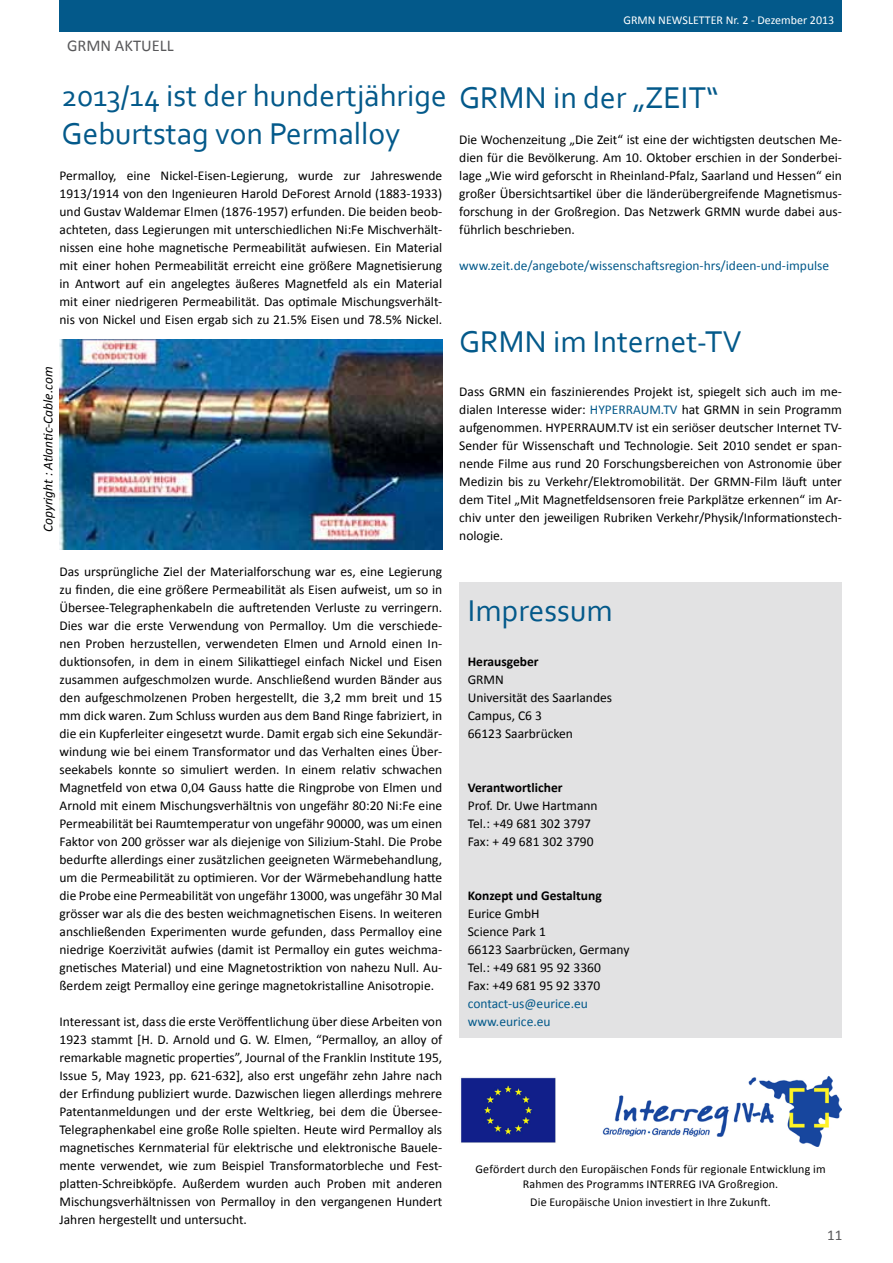
<style>
.page{position:relative;width:893px;height:1263px;background:#fff}
.page>*{position:absolute;margin:0;border:0;box-sizing:border-box;transform-origin:0 0}
.t1{font:31.5px/37.8px "Corbel";color:#03598a}
.t2{font:16.5px "Calibri";color:#58585a}
.t3{font:15px "Calibri";color:#58585a}
.t4{font:13.5px/18px "Calibri";color:#000;text-align:justify}
.t5{font:13.5px/18px "Calibri";color:#03598a}
.t6{font:700 13.5px "Calibri";color:#000}
.t7{font:italic 13.5px "Calibri";letter-spacing:-.005em;color:#000}
.t8{font:12px/14.4px "Calibri";letter-spacing:.01em;color:#000;text-align:center}
.t9{font:12px "Calibri";color:#fff}
.s1{color:#03598a}
</style>
<div class="page">
<div style="left:60px;top:0;width:782px;height:32px;background:#03598a"></div>
<div style="left:459px;top:583px;width:383px;height:454px;background:#e2e2e3"></div>
<img style="left:461px;top:1077px;width:95px;height:66px">
<img style="left:602px;top:1076px;width:240px;height:71px">
<img style="left:60px;top:339px;width:382px;height:210px">
<p class="t2" style="left:67px;top:36px;width:108px">GRMN AKTUELL</p>
<p class="t9" style="left:623px;top:13px;width:212px">GRMN NEWSLETTER Nr. 2 - Dezember 2013</p>
<h1 class="t1" style="left:62px;top:76px;width:658px">2013/14 ist der hundertjährige GRMN in der „ZEIT“<br>Geburtstag von Permalloy</h1>
<p class="t4" style="left:459px;top:131px;width:384px">Die Wochenzeitung „Die Zeit“ ist eine der wichtigsten deutschen Me&shy;dien für die Bevölkerung. Am 10. Oktober erschien in der Sonderbei&shy;lage „Wie wird geforscht in Rheinland-Pfalz, Saarland und Hessen“ ein großer Übersichtsartikel über die länderübergreifende Magnetismus&shy;forschung in der Großregion. Das Netzwerk GRMN wurde dabei aus&shy;führlich beschrieben.</p>
<p class="t5" style="left:459px;top:257px;width:371px">www.zeit.de/angebote/wissenschaftsregion-hrs/ideen-und-impulse</p>
<p class="t4" style="left:60px;top:167px;width:384px">Permalloy, eine Nickel-Eisen-Legierung, wurde zur Jahreswende 1913/1914 von den Ingenieuren Harold DeForest Arnold (1883-1933) und Gustav Waldemar Elmen (1876-1957) erfunden. Die beiden beob&shy;achteten, dass Legierungen mit unterschiedlichen Ni:Fe Mischverhält&shy;nissen eine hohe magnetische Permeabilität aufwiesen. Ein Material mit einer hohen Permeabilität erreicht eine größere Magnetisierung in Antwort auf ein angelegtes äußeres Magnetfeld als ein Material mit einer niedrigeren Permeabilität. Das optimale Mischungsverhält&shy;nis von Nickel und Eisen ergab sich zu 21.5% Eisen und 78.5% Nickel.</p>
<p class="t7" style="left:39px;top:532px;width:167px;rotate:-90deg">Copyright : Atlantic-Cable.com</p>
<p class="t4" style="left:60px;top:563px;width:384px">Das ursprüngliche Ziel der Materialforschung war es, eine Legierung zu finden, die eine größere Permeabilität als Eisen aufweist, um so in Übersee-Telegraphenkabeln die auftretenden Verluste zu verringern.<br>Dies war die erste Verwendung von Permalloy. Um die verschiede&shy;nen Proben herzustellen, verwendeten Elmen und Arnold einen In&shy;duktionsofen, in dem in einem Silikattiegel einfach Nickel und Eisen zusammen aufgeschmolzen wurde. Anschließend wurden Bänder aus den aufgeschmolzenen Proben hergestellt, die 3,2 mm breit und 15 mm dick waren. Zum Schluss wurden aus dem Band Ringe fabriziert, in die ein Kupferleiter eingesetzt wurde. Damit ergab sich eine Sekundär&shy;windung wie bei einem Transformator und das Verhalten eines Über&shy;seekabels konnte so simuliert werden. In einem relativ schwachen Magnetfeld von etwa 0,04 Gauss hatte die Ringprobe von Elmen und Arnold mit einem Mischungsverhältnis von ungefähr 80:20 Ni:Fe eine Permeabilität bei Raumtemperatur von ungefähr 90000, was um einen Faktor von 200 grösser war als diejenige von Silizium-Stahl. Die Probe bedurfte allerdings einer zusätzlichen geeigneten Wärmebehandlung, um die Permeabilität zu optimieren. Vor der Wärmebehandlung hatte die Probe eine Permeabilität von ungefähr 13000, was ungefähr 30 Mal grösser war als die des besten weichmagnetischen Eisens. In weiteren anschließenden Experimenten wurde gefunden, dass Permalloy eine niedrige Koerzivität aufwies (damit ist Permalloy ein gutes weichma&shy;gnetisches Material) und eine Magnetostriktion von nahezu Null. Au&shy;ßerdem zeigt Permalloy eine geringe magnetokristalline Anisotropie.</p>
<p class="t4" style="left:60px;top:1012px;width:384px">Interessant ist, dass die erste Veröffentlichung über diese Arbeiten von 1923 stammt [H. D. Arnold und G. W. Elmen, “Permalloy, an alloy of remarkable magnetic properties”, Journal of the Franklin Institute 195, Issue 5, May 1923, pp. 621-632], also erst ungefähr zehn Jahre nach der Erfindung publiziert wurde. Dazwischen liegen allerdings mehrere Patentanmeldungen und der erste Weltkrieg, bei dem die Übersee-Telegraphenkabel eine große Rolle spielten. Heute wird Permalloy als magnetisches Kernmaterial für elektrische und elektronische Bauele&shy;mente verwendet, wie zum Beispiel Transformatorbleche und Fest&shy;platten-Schreibköpfe. Außerdem wurden auch Proben mit anderen Mischungsverhältnissen von Permalloy in den vergangenen Hundert Jahren hergestellt und untersucht.</p>
<h1 class="t1" style="left:459px;top:322px;width:284px">GRMN im Internet-TV</h1>
<p class="t4" style="left:459px;top:383px;width:384px">Dass GRMN ein faszinierendes Projekt ist, spiegelt sich auch im me&shy;dialen Interesse wider: <span class="s1">HYPERRAUM.TV</span> hat GRMN in sein Programm aufgenommen. HYPERRAUM.TV ist ein seriöser deutscher Internet TV-Sender für Wissenschaft und Technologie. Seit 2010 sendet er span&shy;nende Filme aus rund 20 Forschungsbereichen von Astronomie über Medizin bis zu Verkehr/Elektromobilität. Der GRMN-Film läuft unter dem Titel „Mit Magnetfeldsensoren freie Parkplätze erkennen“ im Ar&shy;chiv unter den jeweiligen Rubriken Verkehr/Physik/Informationstech&shy;nologie.</p>
<h1 class="t1" style="left:468px;top:591px;width:146px">Impressum</h1>
<p class="t6" style="left:468px;top:653px;width:72px">Herausgeber</p>
<p class="t4" style="left:468px;top:671px;width:146px;text-align:left">GRMN<br>Universität des Saarlandes<br>Campus, C6 3<br>66123 Saarbrücken</p>
<p class="t6" style="left:468px;top:779px;width:96px">Verantwortlicher</p>
<p class="t4" style="left:468px;top:797px;width:131px;text-align:left">Prof. Dr. Uwe Hartmann<br>Tel.: +49 681 302 3797<br>Fax: + 49 681 302 3790</p>
<p class="t6" style="left:468px;top:887px;width:136px">Konzept und Gestaltung</p>
<p class="t4" style="left:468px;top:905px;width:163px;text-align:left">Eurice GmbH<br>Science Park 1<br>66123 Saarbrücken, Germany<br>Tel.: +49 681 95 92 3360<br>Fax: +49 681 95 92 3370</p>
<p class="t5" style="left:468px;top:995px;width:122px">contact-us@eurice.eu www.eurice.eu</p>
<p class="t8" style="left:476px;top:1162px;width:351px">Gefördert durch den Europäischen Fonds für regionale Entwicklung im<br>Rahmen des Programms INTERREG IVA Großregion.</p>
<p class="t8" style="left:530px;top:1195px;width:242px">Die Europäische Union investiert in Ihre Zukunft.</p>
<p class="t3" style="left:827px;top:1225px;width:17px">11</p>
</div>
